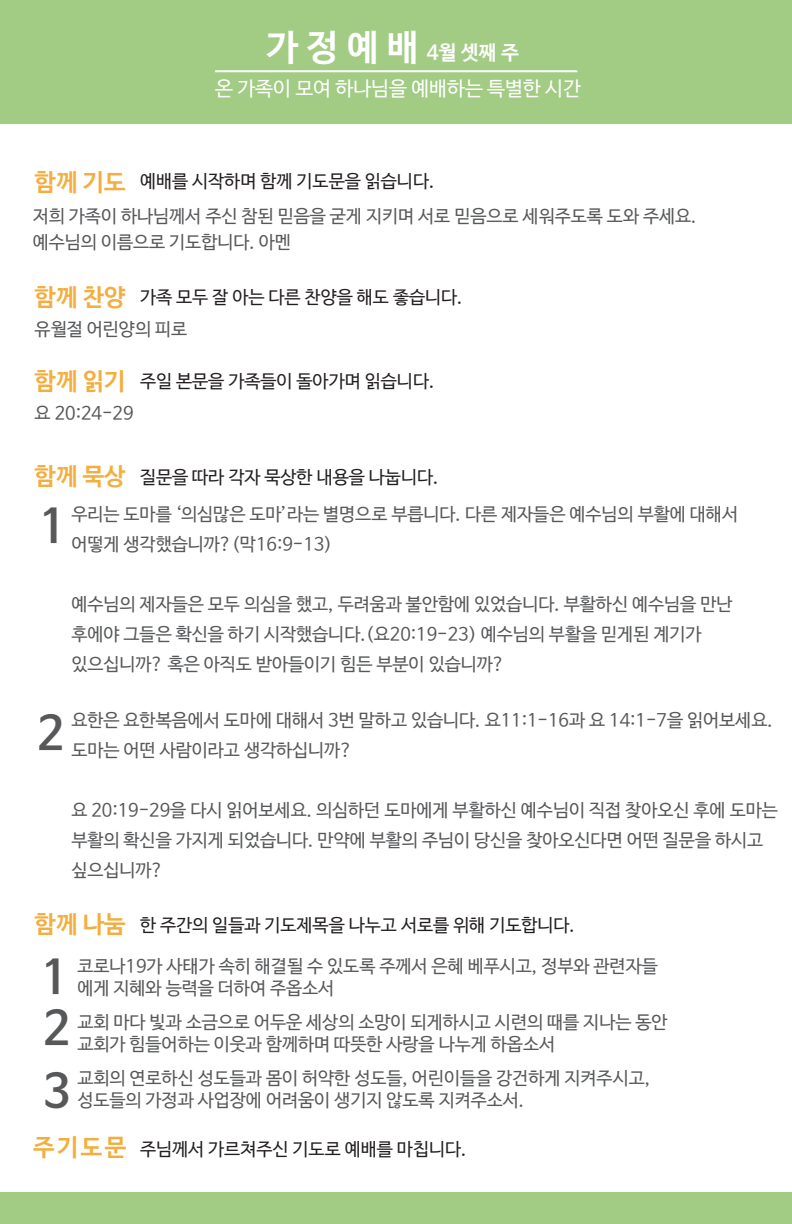
<style>
.page{position:relative;width:792px;height:1224px;background:#a2cb84}
.page>*{position:absolute;margin:0;border:0;box-sizing:border-box;transform-origin:0 0}
.t1{font:46px/51.2px "Nanum Barun Gothic OTF Bold";color:#57585a}
.t2{font:24px "Nanum Barun Gothic OTF Bold";color:#f3ae3f}
.t3{font:20px "Nanum Barun Gothic OTF";color:#fff}
.t4{font:20px "Nanum Barun Gothic OTF Bold";color:#fff}
.t5{font:18px/30px "Nanum Barun Gothic OTF";color:#57585a}
.t6{font:18px "Nanum Barun Gothic OTF";color:#231f20}
.s1{font-size:36px}
</style>
<div class="page">
<div style="left:0;top:125px;width:792px;height:1067px;background:#fff"></div>
<hr style="left:215px;top:70px;width:362px;height:2px;background:#fff">
<p class="t4" style="left:266px;top:42px;width:254px"><span class="s1">가 정 예 배</span> 4월 셋째 주</p>
<p class="t3" style="left:215px;top:79px;width:367px">온 가족이 모여 하나님을 예배하는 특별한 시간</p>
<h2 class="t2" style="left:35px;top:170px;width:93px">함께 기도</h2>
<p class="t6" style="left:140px;top:172px;width:296px">예배를 시작하며 함께 기도문을 읽습니다.</p>
<p class="t5" style="left:33px;top:204px;width:665px;line-height:26px">저희 가족이 하나님께서 주신 참된 믿음을 굳게 지키며 서로 믿음으로 세워주도록 도와 주세요. 예수님의 이름으로 기도합니다. 아멘</p>
<h2 class="t2" style="left:35px;top:285px;width:93px">함께 찬양</h2>
<p class="t5" style="left:35px;top:315px;width:154px">유월절 어린양의 피로</p>
<h2 class="t2" style="left:35px;top:369px;width:93px">함께 읽기</h2>
<p class="t5" style="left:35px;top:399px;width:100px">요 20:24-29</p>
<p class="t6" style="left:140px;top:288px;width:324px">가족 모두 잘 아는 다른 찬양을 해도 좋습니다.</p>
<p class="t6" style="left:140px;top:372px;width:296px">주일 본문을 가족들이 돌아가며 읽습니다.</p>
<h2 class="t2" style="left:35px;top:464px;width:93px">함께 묵상</h2>
<p class="t6" style="left:140px;top:468px;width:300px">질문을 따라 각자 묵상한 내용을 나눕니다.</p>
<h1 class="t1" style="left:39px;top:502px;width:28px">1</h1>
<p class="t5" style="left:71px;top:500px;width:668px">우리는 도마를 ‘의심많은 도마’라는 별명으로 부릅니다. 다른 제자들은 예수님의 부활에 대해서 어떻게 생각했습니까?(막16:9-13)</p>
<h1 class="t1" style="left:37px;top:710px;width:28px">2</h1>
<p class="t5" style="left:71px;top:590px;width:663px">예수님의 제자들은 모두 의심을 했고, 두려움과 불안함에 있었습니다. 부활하신 예수님을 만난 후에야 그들은 확신을 하기 시작했습니다.(요20:19-23) 예수님의 부활을 믿게된 계기가 있으십니까? 혹은 아직도 받아들이기 힘든 부분이 있습니까?</p>
<p class="t5" style="left:71px;top:706px;width:703px">요한은 요한복음에서 도마에 대해서 3번 말하고 있습니다. 요11:1-16과 요 14:1-7을 읽어보세요. 도마는 어떤 사람이라고 생각하십니까?</p>
<p class="t5" style="left:71px;top:796px;width:708px">요 20:19-29을 다시 읽어보세요. 의심하던 도마에게 부활하신 예수님이 직접 찾아오신 후에 도마는 부활의 확신을 가지게 되었습니다. 만약에 부활의 주님이 당신을 찾아오신다면 어떤 질문을 하시고 싶으십니까?</p>
<h2 class="t2" style="left:35px;top:912px;width:93px">함께 나눔</h2>
<p class="t6" style="left:140px;top:916px;width:436px">한 주간의 일들과 기도제목을 나누고 서로를 위해 기도합니다.</p>
<h1 class="t1" style="left:41px;top:954px;width:30px">1<br>2</h1>
<h1 class="t1" style="left:43px;top:1068px;width:28px">3</h1>
<p class="t5" style="left:77px;top:956px;width:582px;line-height:22px">코로나19가 사태가 속히 해결될 수 있도록 주께서 은혜 베푸시고, 정부와 관련자들 에게 지혜와 능력을 더하여 주옵소서</p>
<p class="t5" style="left:77px;top:1012px;width:592px;line-height:22px">교회 마다 빛과 소금으로 어두운 세상의 소망이 되게하시고 시련의 때를 지나는 동안 교회가 힘들어하는 이웃과 함께하며 따뜻한 사랑을 나누게 하옵소서</p>
<p class="t5" style="left:77px;top:1068px;width:574px;line-height:22px">교회의 연로하신 성도들과 몸이 허약한 성도들, 어린이들을 강건하게 지켜주시고, 성도들의 가정과 사업장에 어려움이 생기지 않도록 지켜주소서.</p>
<h2 class="t2" style="left:33px;top:1135px;width:94px">주기도문</h2>
<p class="t6" style="left:140px;top:1140px;width:328px">주님께서 가르쳐주신 기도로 예배를 마칩니다.</p>
</div>
